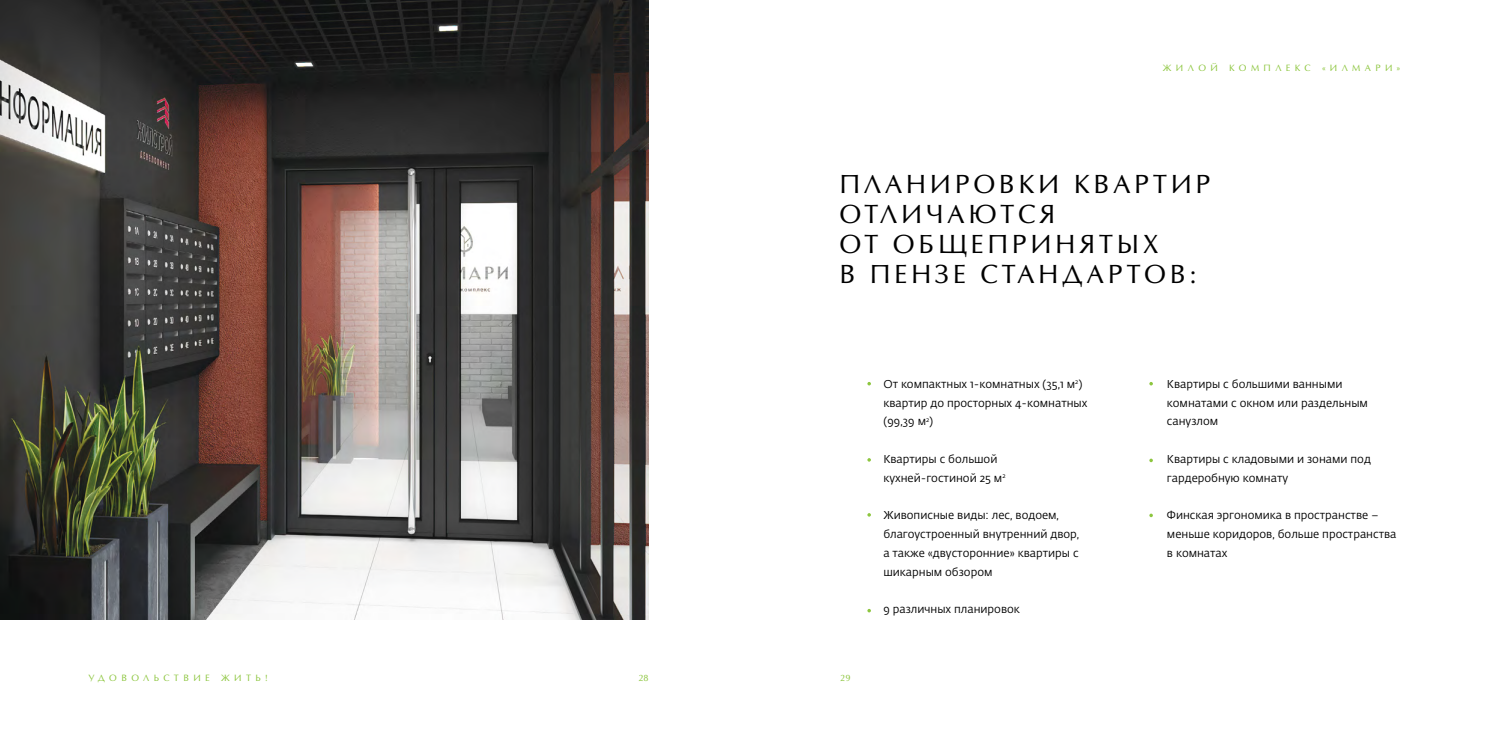
<style>
.page{position:relative;width:1489px;height:745px;background:#fff}
.page>*{position:absolute;margin:0;border:0;box-sizing:border-box;transform-origin:0 0}
.t1{font:25px/30px "Opium New C";letter-spacing:.14em;color:#000}
.t2{font:11.25px/18.8px "Fedra Sans Pro";color:#000}
.t3{font:8.75px "Opium New C";letter-spacing:.5em;color:#8dc63f}
</style>
<div class="page">
<img style="left:0;top:0;width:648px;height:618px">
<p class="t3" style="left:1162px;top:62px;width:56px">ЖИЛОЙ</p>
<p class="t3" style="left:1228px;top:62px;width:83px">КОМПЛЕКС</p>
<p class="t3" style="left:1321px;top:62px;width:80px">«ИЛМАРИ»</p>
<h1 class="t1" style="left:839px;top:168px;width:373px">ПЛАНИРОВКИ КВАРТИР<br>ОТЛИЧАЮТСЯ<br>ОТ ОБЩЕПРИНЯТЫХ<br>В ПЕНЗЕ СТАНДАРТОВ:</h1>
<p class="t3" style="left:89px;top:672px;width:123px">УДОВОЛЬСТВИЕ</p>
<p class="t3" style="left:221px;top:672px;width:48px">ЖИТЬ!</p>
<p class="t3" style="left:638px;top:672px;width:12px">28</p>
<p class="t3" style="left:840px;top:672px;width:12px">29</p>
<p class="t2" style="left:883px;top:374px;width:205px">От компактных 1-комнатных (35,1 м<sup>2</sup>) квартир до просторных 4-комнатных (99,39 м<sup>2</sup>)</p>
<p class="t2" style="left:883px;top:449px;width:124px">Квартиры с большой кухней-гостиной 25 м<sup>2</sup></p>
<p class="t2" style="left:883px;top:505px;width:197px">Живописные виды: лес, водоем, благоустроенный внутренний двор, а также «двусторонние» квартиры с шикарным обзором</p>
<p class="t2" style="left:883px;top:599px;width:138px">9 различных планировок</p>
<p class="t2" style="left:1166px;top:374px;width:202px">Квартиры с большими ванными комнатами с окном или раздельным санузлом</p>
<p class="t2" style="left:1166px;top:449px;width:205px">Квартиры с кладовыми и зонами под гардеробную комнату</p>
<p class="t2" style="left:1166px;top:505px;width:231px">Финская эргономика в пространстве – меньше коридоров, больше пространства в комнатах</p>
</div>
